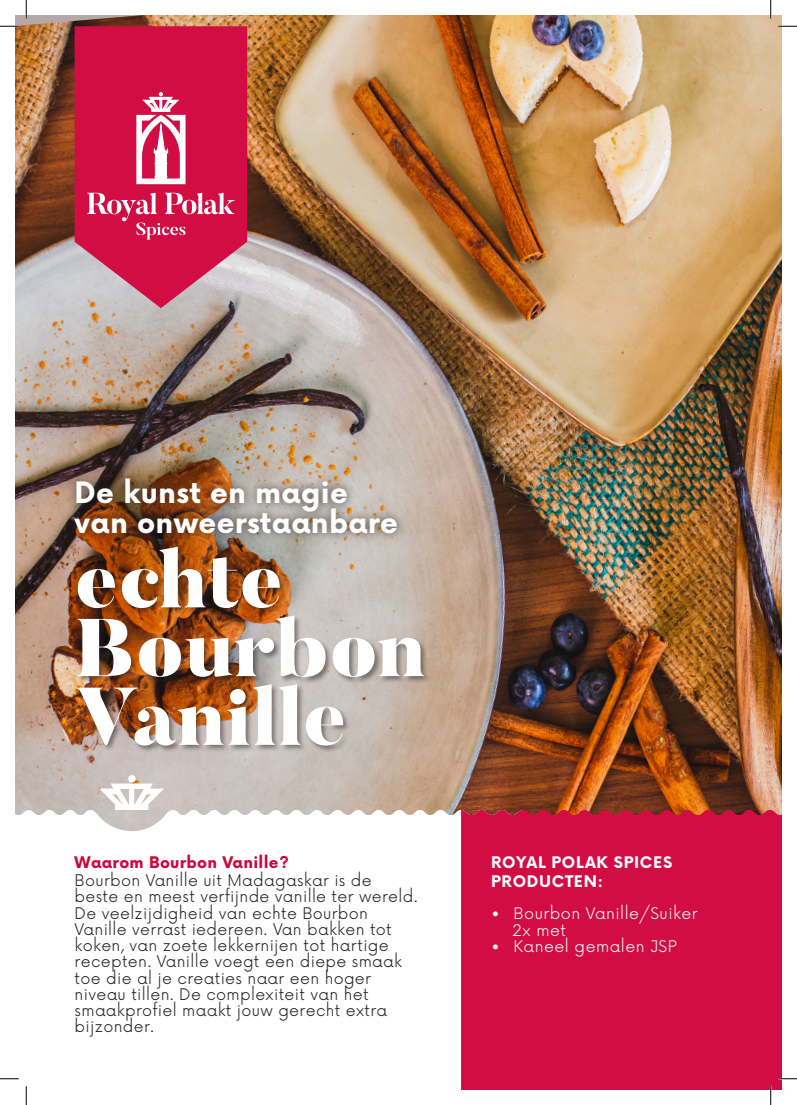
<style>
.page{position:relative;width:797px;height:1105px;background:#fff}
.page>*{position:absolute;margin:0;border:0;box-sizing:border-box;transform-origin:0 0}
.t1{font:900 81.25px "Butler";color:#fff}
.t2{font:700 28.75px "Now";letter-spacing:.01em;color:#fff}
.t3{font:300 15.62px/16.2px "Now";letter-spacing:.02em;color:#231f20}
.t4{font:300 15.62px "Now";letter-spacing:.03em;color:#fff}
.t5{font:700 15.62px/18.8px "Now";letter-spacing:.045em;color:#fff}
.t6{font:700 15.62px "Now";letter-spacing:.02em;color:#d0043c}
</style>
<div class="page">
<img style="left:16px;top:16px;width:765px;height:794px">
<div style="left:74px;top:545px;width:357px;height:208px;background:#231f20;opacity:.5"></div>
<div style="left:66px;top:469px;width:340px;height:74px;background:#30292d;opacity:.75"></div>
<svg style="left:75px;top:26px;width:172px;height:282px;background:#d02958"></svg>
<svg style="left:136px;top:92px;width:49px;height:92px"></svg>
<svg style="left:87px;top:193px;width:148px;height:47px;background:#da3b68"></svg>
<svg style="left:16px;top:810px;width:444px;height:21px"></svg>
<svg style="left:99px;top:783px;width:65px;height:27px"></svg>
<div style="left:128px;top:775px;width:8px;height:8px;background:#fff;border-radius:50%"></div>
<div style="left:461px;top:810px;width:320px;height:279px;background:#d20d44"></div>
<svg style="left:0;top:25px;width:19px;height:2px"></svg>
<svg style="left:778px;top:25px;width:19px;height:2px"></svg>
<svg style="left:0;top:1078px;width:19px;height:1px"></svg>
<svg style="left:778px;top:1078px;width:19px;height:1px"></svg>
<svg style="left:25px;top:0;width:2px;height:19px"></svg>
<svg style="left:25px;top:1086px;width:2px;height:19px"></svg>
<svg style="left:770px;top:0;width:1px;height:19px"></svg>
<svg style="left:770px;top:1086px;width:1px;height:19px"></svg>
<p class="t2" style="left:75px;top:471px;width:275px">De kunst en magie</p>
<p class="t2" style="left:75px;top:501px;width:325px">van onweerstaanbare</p>
<p class="t1" style="left:75px;top:528px;width:210px">echte</p>
<p class="t1" style="left:75px;top:596px;width:353px">Bourbon</p>
<p class="t1" style="left:75px;top:665px;width:273px">Vanille</p>
<p class="t6" style="left:75px;top:851px;width:216px">Waarom Bourbon Vanille?</p>
<p class="t3" style="left:75px;top:871px;width:344px">Bourbon Vanille uit Madagaskar is de beste en meest verfijnde vanille ter wereld.<br>De veelzijdigheid van echte Bourbon Vanille verrast iedereen. Van bakken tot koken, van zoete lekkernijen tot hartige recepten. Vanille voegt een diepe smaak toe die al je creaties naar een hoger niveau tillen. De complexiteit van het smaakprofiel maakt jouw gerecht extra bijzonder.</p>
<p class="t5" style="left:491px;top:853px;width:182px">ROYAL POLAK SPICES<br>PRODUCTEN:</p>
<p class="t4" style="left:491px;top:901px;width:208px">• Bourbon Vanille/Suiker</p>
<p class="t4" style="left:512px;top:917px;width:55px">2x met</p>
<p class="t4" style="left:491px;top:933px;width:187px">• Kaneel gemalen JSP</p>
</div>
